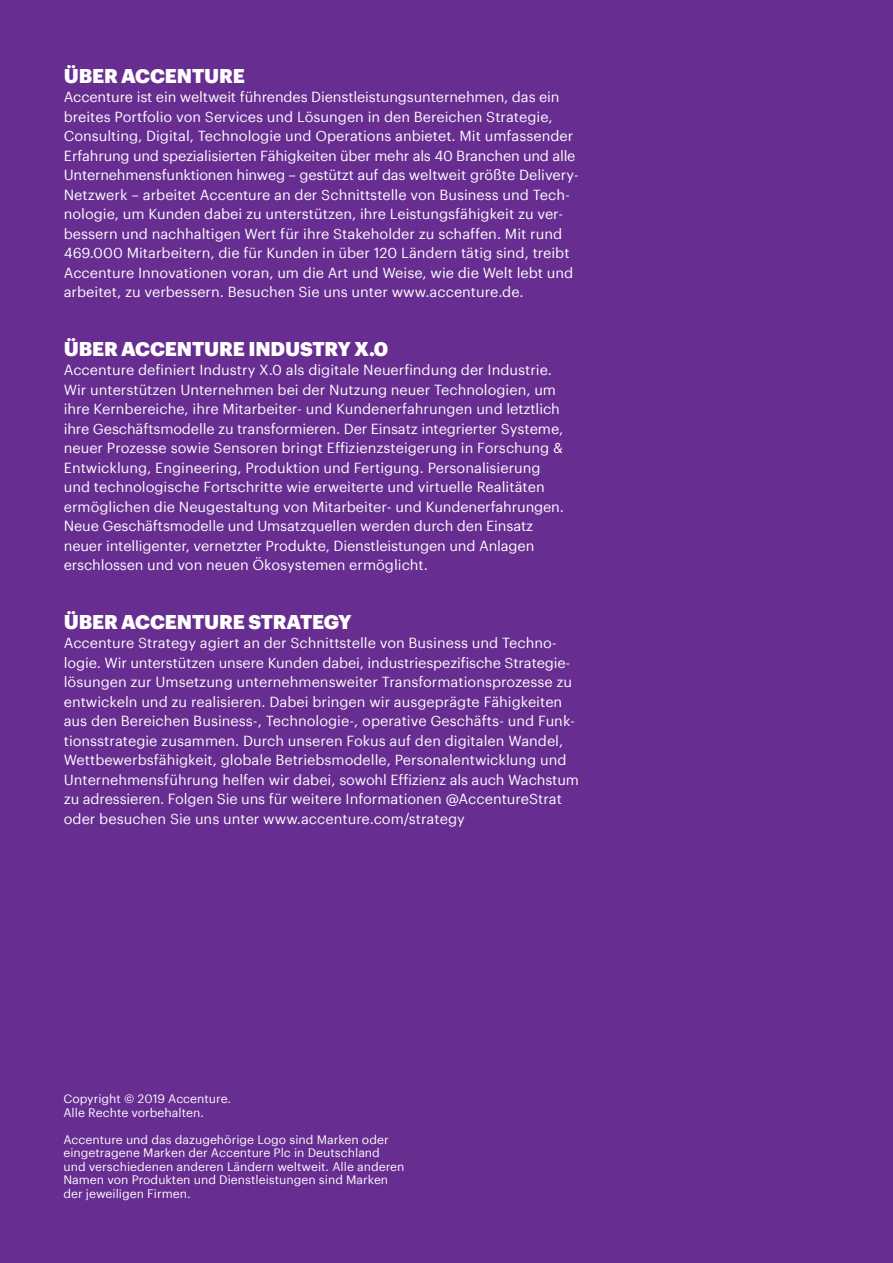
<style>
.page{position:relative;width:893px;height:1263px;background:#672d91}
.page>*{position:absolute;margin:0;border:0;box-sizing:border-box;transform-origin:0 0}
.Subhead_Level1_versa{font:900 19.5px "Graphik";letter-spacing:-.005em;color:#fff}
.body_white{font:900 19.5px "Graphik";letter-spacing:-.005em;color:#fff}
.body_white_low{font:14.25px/19.5px "Graphik";color:#fff}
.COPYRIGHT{font:12px/13.5px "Graphik";color:#fff}
</style>
<div class="page">
<p class="Subhead_Level1_versa" style="left:64px;top:60px;width:183px">ÜBER ACCENTURE</p>
<p class="body_white_low" style="left:64px;top:86px;width:515px">Accenture ist ein weltweit führendes Dienstleistungsunternehmen, das ein breites Portfolio von Services und Lösungen in den Bereichen Strategie, Consulting, Digital, Technologie und Operations anbietet. Mit umfassender Erfahrung und spezialisierten Fähigkeiten über mehr als 40 Branchen und alle Unternehmensfunktionen hinweg – gestützt auf das weltweit größte Delivery-Netzwerk – arbeitet Accenture an der Schnittstelle von Business und Tech&shy;nologie, um Kunden dabei zu unterstützen, ihre Leistungsfähigkeit zu ver&shy;bessern und nachhaltigen Wert für ihre Stakeholder zu schaffen. Mit rund 469.000 Mitarbeitern, die für Kunden in über 120 Ländern tätig sind, treibt Accenture Innovationen voran, um die Art und Weise, wie die Welt lebt und arbeitet, zu verbessern. Besuchen Sie uns unter www.accenture.de.</p>
<p class="body_white" style="left:64px;top:333px;width:326px">ÜBER ACCENTURE INDUSTRY X.0</p>
<p class="body_white_low" style="left:64px;top:359px;width:502px">Accenture definiert Industry X.0 als digitale Neuerfindung der Industrie.<br>Wir unterstützen Unternehmen bei der Nutzung neuer Technologien, um ihre Kernbereiche, ihre Mitarbeiter- und Kundenerfahrungen und letztlich ihre Geschäftsmodelle zu transformieren. Der Einsatz integrierter Systeme, neuer Prozesse sowie Sensoren bringt Effizienzsteigerung in Forschung &amp; Entwicklung, Engineering, Produktion und Fertigung. Personalisierung und technologische Fortschritte wie erweiterte und virtuelle Realitäten ermöglichen die Neugestaltung von Mitarbeiter- und Kundenerfahrungen.<br>Neue Geschäftsmodelle und Umsatzquellen werden durch den Einsatz neuer intelligenter, vernetzter Produkte, Dienstleistungen und Anlagen erschlossen und von neuen Ökosystemen ermöglicht.</p>
<p class="Subhead_Level1_versa" style="left:64px;top:606px;width:289px">ÜBER ACCENTURE STRATEGY</p>
<p class="body_white_low" style="left:64px;top:632px;width:517px">Accenture Strategy agiert an der Schnittstelle von Business und Techno&shy;logie. Wir unterstützen unsere Kunden dabei, industriespezifische Strategie&shy;lösungen zur Umsetzung unternehmensweiter Transformationsprozesse zu entwickeln und zu realisieren. Dabei bringen wir ausgeprägte Fähigkeiten aus den Bereichen Business-, Technologie-, operative Geschäfts- und Funk&shy;tionsstrategie zusammen. Durch unseren Fokus auf den digitalen Wandel, Wettbewerbsfähigkeit, globale Betriebsmodelle, Personalentwicklung und Unternehmensführung helfen wir dabei, sowohl Effizienz als auch Wachstum zu adressieren. Folgen Sie uns für weitere Informationen @AccentureStrat oder besuchen Sie uns unter www.accenture.com/strategy</p>
<p class="COPYRIGHT" style="left:63px;top:1091px;width:169px">Copyright © 2019 Accenture.<br>Alle Rechte vorbehalten.</p>
<p class="COPYRIGHT" style="left:63px;top:1132px;width:343px">Accenture und das dazugehörige Logo sind Marken oder eingetragene Marken der Accenture Plc in Deutschland und verschiedenen anderen Ländern weltweit. Alle anderen Namen von Produkten und Dienstleistungen sind Marken der jeweiligen Firmen.</p>
</div>
